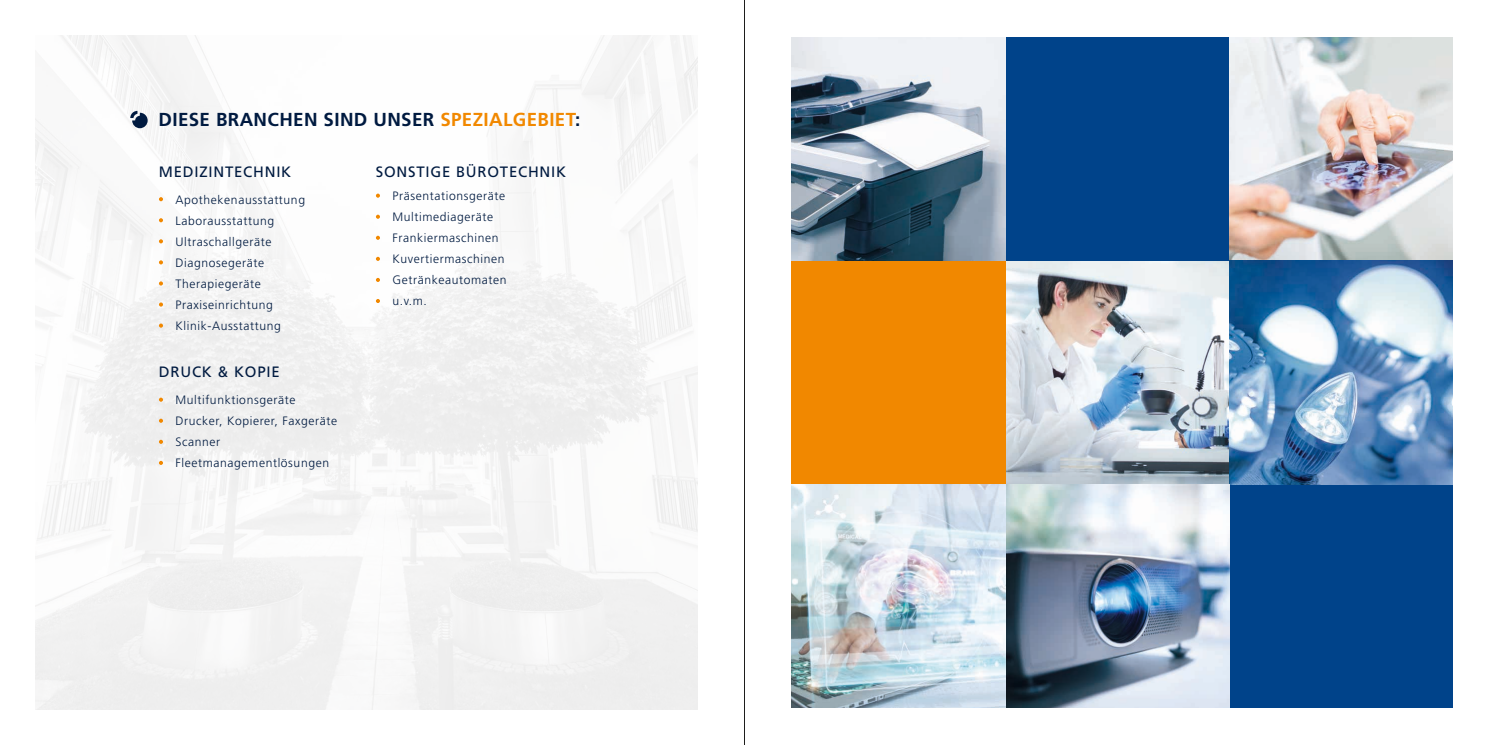
<style>
.page{position:relative;width:1489px;height:745px;background:#fff}
.page>*{position:absolute;margin:0;border:0;box-sizing:border-box;transform-origin:0 0}
.t1{font:700 18.75px "Frutiger LT Pro";letter-spacing:.02em;color:#001a40}
.t2{font:15px "Frutiger LT Pro";letter-spacing:.05em;color:#001a40}
.t3{font:300 12.12px/21px "Frutiger LT Pro";letter-spacing:.05em;color:#001a40}
.s1{color:#f18800}
</style>
<div class="page">
<div style="left:36px;top:35px;width:661px;height:674px;background:#f6f6f6"></div>
<svg style="left:159px;top:197px;width:4px;height:4px"></svg>
<svg style="left:159px;top:218px;width:4px;height:4px"></svg>
<svg style="left:159px;top:239px;width:4px;height:4px"></svg>
<svg style="left:159px;top:260px;width:4px;height:4px"></svg>
<svg style="left:159px;top:281px;width:4px;height:4px"></svg>
<svg style="left:159px;top:302px;width:4px;height:4px"></svg>
<svg style="left:159px;top:323px;width:4px;height:4px"></svg>
<svg style="left:159px;top:397px;width:4px;height:4px"></svg>
<svg style="left:159px;top:418px;width:4px;height:4px"></svg>
<svg style="left:159px;top:439px;width:4px;height:4px"></svg>
<svg style="left:159px;top:460px;width:4px;height:4px"></svg>
<svg style="left:376px;top:193px;width:4px;height:4px"></svg>
<svg style="left:376px;top:214px;width:4px;height:5px"></svg>
<svg style="left:376px;top:235px;width:4px;height:5px"></svg>
<svg style="left:376px;top:257px;width:4px;height:4px"></svg>
<svg style="left:376px;top:278px;width:4px;height:4px"></svg>
<svg style="left:376px;top:299px;width:4px;height:4px"></svg>
<img style="left:1005px;top:260px;width:224px;height:224px">
<div style="left:1005px;top:37px;width:224px;height:223px;background:#00438a"></div>
<img style="left:1229px;top:37px;width:223px;height:447px">
<div style="left:791px;top:260px;width:214px;height:224px;background:#f18800"></div>
<div style="left:1229px;top:484px;width:223px;height:223px;background:#00438a"></div>
<img style="left:791px;top:37px;width:214px;height:223px">
<img style="left:1005px;top:484px;width:224px;height:223px">
<img style="left:791px;top:484px;width:214px;height:223px">
<svg style="left:130px;top:111px;width:18px;height:17px"></svg>
<hr style="left:744px;top:0;width:1px;height:744px;background:#1d1d1b">
<h1 class="t1" style="left:158px;top:108px;width:423px">DIESE BRANCHEN SIND UNSER <span class="s1">SPEZIALGEBIET</span>:</h1>
<p class="t2" style="left:159px;top:162px;width:134px">MEDIZINTECHNIK</p>
<p class="t3" style="left:175px;top:189px;width:131px">Apothekenausstattung<br>Laborausstattung<br>Ultraschallgeräte<br>Diagnosegeräte<br>Therapiegeräte<br>Praxiseinrichtung<br>Klinik-Ausstattung</p>
<p class="t2" style="left:159px;top:363px;width:122px">DRUCK &amp; KOPIE</p>
<p class="t3" style="left:175px;top:389px;width:163px">Multifunktionsgeräte<br>Drucker, Kopierer, Faxgeräte<br>Scanner<br>Fleetmanagementlösungen</p>
<p class="t2" style="left:376px;top:162px;width:192px">SONSTIGE BÜROTECHNIK</p>
<p class="t3" style="left:392px;top:185px;width:116px">Präsentationsgeräte<br>Multimediageräte<br>Frankiermaschinen<br>Kuvertiermaschinen<br>Getränkeautomaten u.v.m.</p>
</div>
